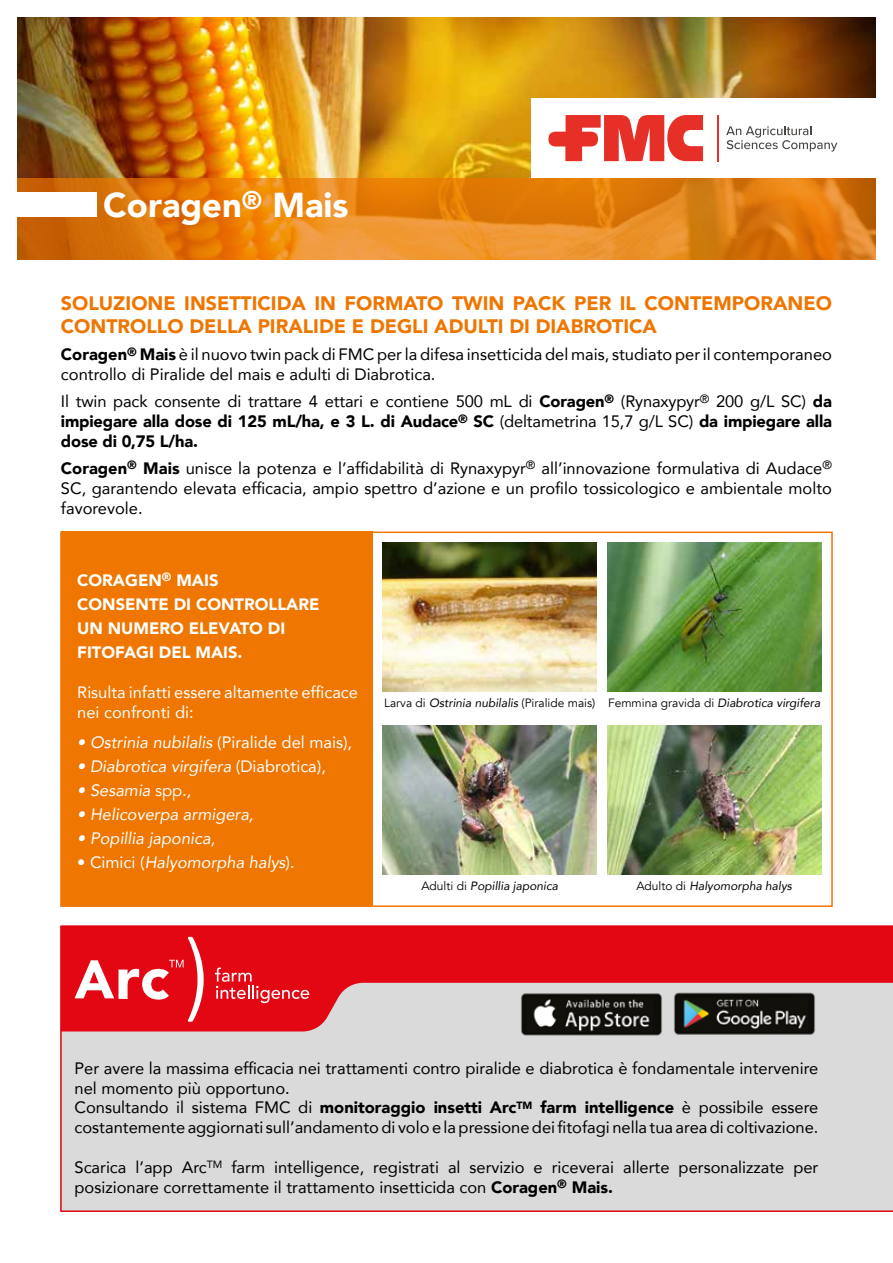
<style>
.page{position:relative;width:893px;height:1263px;background:#fff}
.page>*{position:absolute;margin:0;border:0;box-sizing:border-box;transform-origin:0 0}
.t1{font:900 34.5px "Avenir";color:#fff}
.t2{font:900 19.5px/23.4px "Avenir";color:#ee7601}
.t3{font:16.5px/19.8px "Avenir";color:#000}
.t4{font:italic 16.5px "Avenir";color:#fff}
.t5{font:900 16.5px/24px "Avenir";color:#fff}
.t6{font:16.5px/19.8px "Avenir";color:#fff}
.t7{font:italic 12px "Avenir";color:#000}
.t8{font:12px "Avenir";color:#000}
.s1{font-weight:900}
.s2{font-style:normal}
.s3{font-style:italic}
</style>
<div class="page">
<img style="left:607px;top:542px;width:214px;height:149px">
<img style="left:607px;top:726px;width:214px;height:149px">
<img style="left:383px;top:726px;width:214px;height:149px">
<img style="left:383px;top:542px;width:214px;height:149px">
<div style="left:60px;top:925px;width:833px;height:287px;background:#dadada"></div>
<svg style="left:61px;top:925px;width:832px;height:106px;background:#e13842"></svg>
<img style="left:17px;top:17px;width:859px;height:161px">
<svg style="left:17px;top:178px;width:859px;height:81px;background:#e17f14"></svg>
<div style="left:17px;top:192px;width:80px;height:25px;background:#fff"></div>
<div style="left:61px;top:531px;width:311px;height:375px;background:#ee7601"></div>
<svg style="left:215px;top:967px;width:94px;height:36px;background:#e72d38"></svg>
<svg style="left:75px;top:937px;width:129px;height:85px"></svg>
<img style="left:667px;top:990px;width:154px;height:49px">
<img style="left:515px;top:989px;width:154px;height:48px">
<div style="left:531px;top:98px;width:362px;height:80px;background:#fff"></div>
<svg style="left:548px;top:115px;width:155px;height:46px"></svg>
<hr style="left:718px;top:115px;width:1px;height:46px;background:#e63027">
<svg style="left:726px;top:126px;width:111px;height:26px"></svg>
<h1 class="t1" style="left:103px;top:175px;width:247px">Coragen<sup>®</sup> Mais</h1>
<p class="t2" style="left:61px;top:291px;width:772px">SOLUZIONE INSETTICIDA IN FORMATO TWIN PACK PER IL CONTEMPORANEO<br>CONTROLLO DELLA PIRALIDE E DEGLI ADULTI DI DIABROTICA</p>
<p class="t3" style="left:61px;top:344px;width:773px"><span class="s1">Coragen</span><sup>®</sup> <span class="s1">Mais</span> è il nuovo twin pack di FMC per la difesa insetticida del mais, studiato per il contemporaneo controllo di Piralide del mais e adulti di Diabrotica.</p>
<p class="t3" style="left:61px;top:391px;width:773px;text-align:justify">Il twin pack consente di trattare 4 ettari e contiene 500 mL di <span class="s1">Coragen</span><sup>®</sup> (Rynaxypyr<sup>®</sup> 200 g/L SC) <span class="s1">da impiegare alla dose di 125 mL/ha, e 3 L. di Audace</span><sup>®</sup> <span class="s1">SC</span> (deltametrina 15,7 g/L SC) <span class="s1">da impiegare alla dose di 0,75 L/ha.</span></p>
<p class="t3" style="left:61px;top:458px;width:772px;text-align:justify"><span class="s1">Coragen</span><sup>®</sup> <span class="s1">Mais</span> unisce la potenza e l’affidabilità di Rynaxypyr<sup>®</sup> all’innovazione formulativa di Audace<sup>® </sup>SC, garantendo elevata efficacia, ampio spettro d’azione e un profilo tossicologico e ambientale molto favorevole.</p>
<p class="t5" style="left:77px;top:568px;width:244px">CORAGEN<sup>®</sup> MAIS<br>CONSENTE DI CONTROLLARE<br>UN NUMERO ELEVATO DI<br>FITOFAGI DEL MAIS.</p>
<p class="t6" style="left:77px;top:682px;width:282px">Risulta infatti essere altamente efficace nei confronti di:</p>
<p class="t4" style="left:77px;top:732px;width:276px">• Ostrinia nubilalis <span class="s2">(Piralide del mais),</span></p>
<p class="t4" style="left:77px;top:756px;width:250px">• Diabrotica virgifera <span class="s2">(Diabrotica),</span></p>
<p class="t4" style="left:77px;top:780px;width:116px">• Sesamia <span class="s2">spp</span>.,</p>
<p class="t4" style="left:77px;top:804px;width:178px">• Helicoverpa armigera,</p>
<p class="t4" style="left:77px;top:828px;width:140px">• Popillia japonica,</p>
<p class="t4" style="left:77px;top:852px;width:219px"><span class="s2">• Cimici (</span>Halyomorpha halys<span class="s2">).</span></p>
<p class="t8" style="left:384px;top:695px;width:213px">Larva di <span class="s3">Ostrinia nubilalis</span> (Piralide mais)</p>
<p class="t7" style="left:608px;top:695px;width:214px"><span class="s2">Femmina gravida di</span> Diabrotica virgifera</p>
<p class="t7" style="left:421px;top:878px;width:138px"><span class="s2">Adulti di</span> Popillia japonica</p>
<p class="t7" style="left:636px;top:878px;width:157px"><span class="s2">Adulto di</span> Halyomorpha halys</p>
<p class="t3" style="left:75px;top:1058px;width:745px">Per avere la massima efficacia nei trattamenti contro piralide e diabrotica è fondamentale intervenire nel momento più opportuno.<br>Consultando il sistema FMC di <span class="s1">monitoraggio insetti Arc</span><sup>TM</sup> <span class="s1">farm intelligence</span> è possibile essere costantemente aggiornati sull’andamento di volo e la pressione dei fitofagi nella tua area di coltivazione.</p>
<p class="t3" style="left:75px;top:1157px;width:745px">Scarica l’app Arc<sup>TM</sup> farm intelligence, registrati al servizio e riceverai allerte personalizzate per posizionare correttamente il trattamento insetticida con <span class="s1">Coragen</span><sup>®</sup> <span class="s1">Mais.</span></p>
</div>
